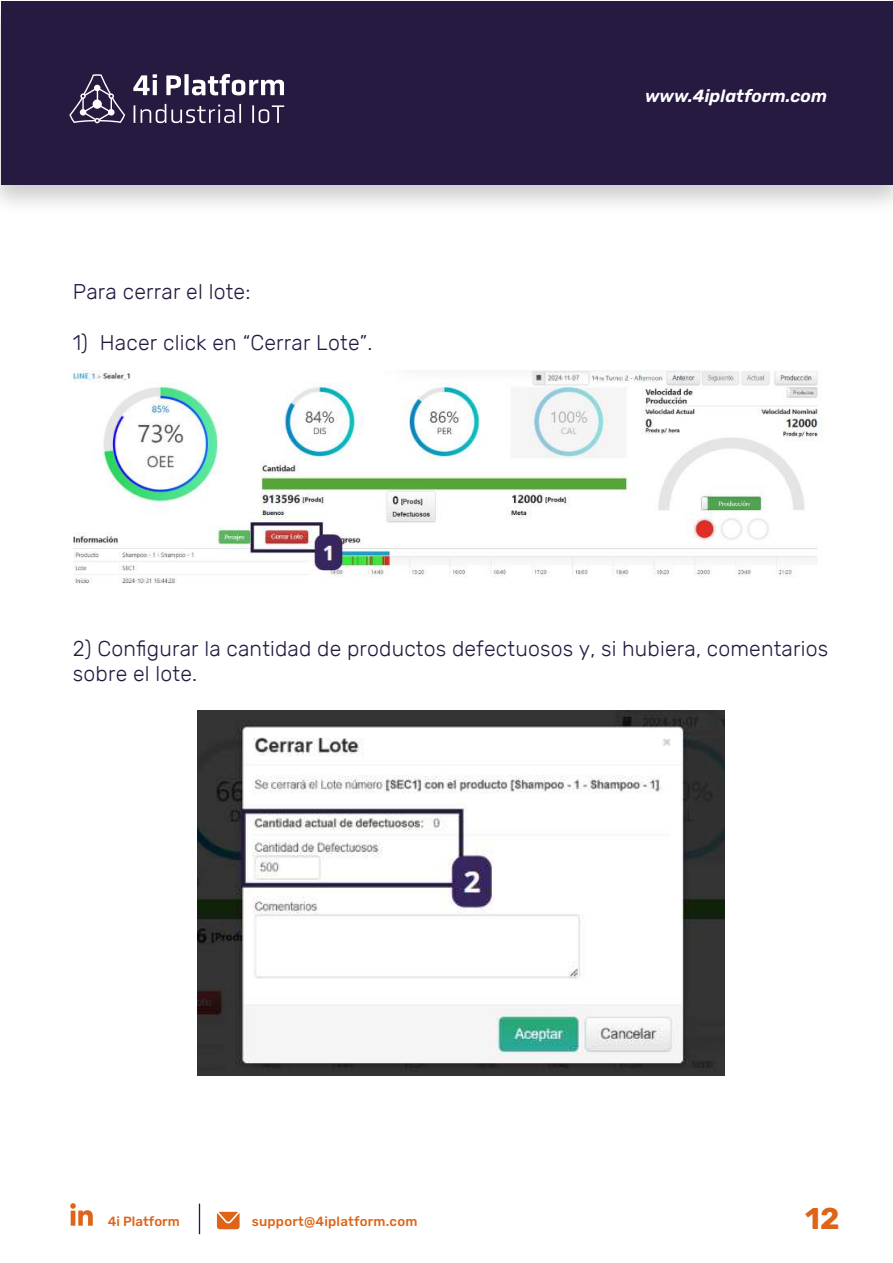
<style>
.page{position:relative;width:893px;height:1263px;background:#fff}
.page>*{position:absolute;margin:0;border:0;box-sizing:border-box;transform-origin:0 0}
.t1{font:700 30px "Rubik";color:#dd6418}
.t2{font:300 21.3px/25.5px "Rubik";letter-spacing:.01em;color:#261a41}
.t3{font:italic 600 17.55px "Rubik";color:#fff}
.t4{font:500 13.35px "Rubik";letter-spacing:.015em;color:#dd6418}
</style>
<div class="page">
<img style="left:0;top:12px;width:893px;height:192px">
<div style="left:1px;top:1px;width:892px;height:183px;background:#261a41"></div>
<svg style="left:133px;top:74px;width:24px;height:21px"></svg>
<svg style="left:166px;top:74px;width:118px;height:21px"></svg>
<svg style="left:134px;top:105px;width:1px;height:18px"></svg>
<svg style="left:141px;top:104px;width:100px;height:19px"></svg>
<svg style="left:252px;top:105px;width:32px;height:18px"></svg>
<svg style="left:69px;top:74px;width:56px;height:49px"></svg>
<svg style="left:217px;top:1212px;width:23px;height:17px"></svg>
<svg style="left:70px;top:1203px;width:23px;height:23px"></svg>
<hr style="left:199px;top:1203px;width:1px;height:31px;background:#261a41">
<img style="left:71px;top:371px;width:751px;height:213px">
<img style="left:197px;top:711px;width:528px;height:365px">
<p class="t2" style="left:73px;top:279px;width:179px">Para cerrar el lote:</p>
<p class="t2" style="left:73px;top:330px;width:301px">1) Hacer click en “Cerrar Lote”.</p>
<p class="t3" style="left:645px;top:86px;width:184px">www.4iplatform.com</p>
<p class="t2" style="left:73px;top:636px;width:757px">2) Configurar la cantidad de productos defectuosos y, si hubiera, comentarios sobre el lote.</p>
<p class="t4" style="left:108px;top:1213px;width:73px">4i Platform</p>
<p class="t4" style="left:252px;top:1213px;width:167px">support@4iplatform.com</p>
<h1 class="t1" style="left:805px;top:1202px;width:36px">12</h1>
</div>
